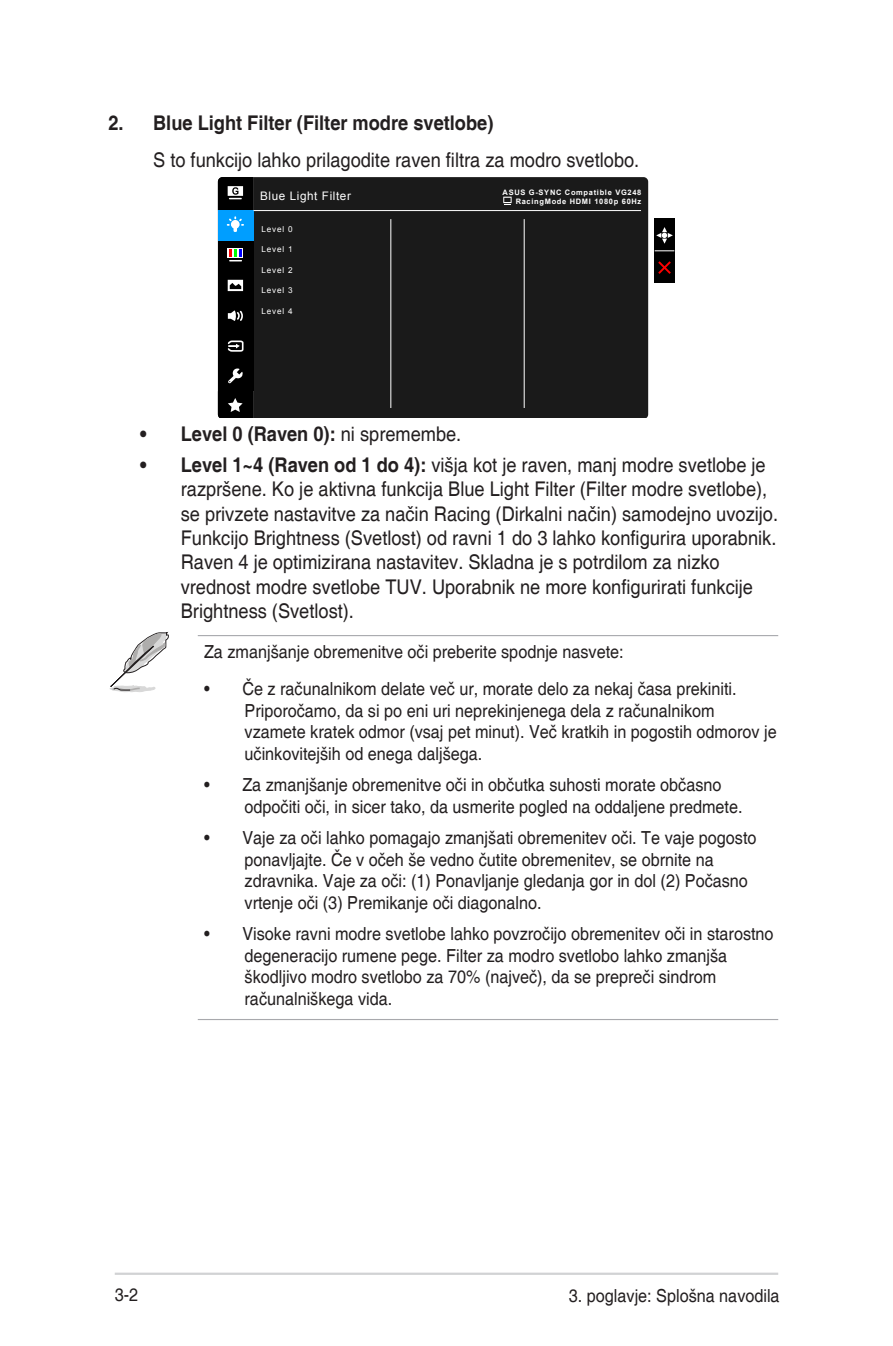
<style>
.page{position:relative;width:893px;height:1346px;background:#fff}
.page>*{position:absolute;margin:0;border:0;box-sizing:border-box;transform-origin:0 0}
.t1{font:20.25px/24.3px "Helvetica";color:#231f20;scale:.9 1}
.t2{font:700 20.25px "Helvetica";color:#231f20;scale:.9 1}
.t3{font:18px/21.6px "Helvetica";color:#231f20;scale:.9 1}
.t4{font:11.7px "Arial";letter-spacing:.05em;color:#fff}
.t5{font:8.1px "Arial";letter-spacing:.1em;color:#fff}
.t6{font:700 7.42px/8.8px "Arial";letter-spacing:.09em;color:#fff;text-align:right}
.s1{font-weight:400}
.s2{font-weight:700}
</style>
<div class="page">
<hr style="left:115px;top:1272px;width:663px;height:3px;background:#d1d2d4">
<hr style="left:198px;top:635px;width:580px;height:1px;background:#a8a9ad">
<hr style="left:198px;top:1019px;width:580px;height:1px;background:#a8a9ad">
<div style="left:253px;top:177px;width:395px;height:240px;background:#1a1a1a"></div>
<hr style="left:254px;top:210px;width:387px;height:1px;background:#fff">
<hr style="left:390px;top:219px;width:1px;height:189px;background:#fff">
<hr style="left:524px;top:219px;width:1px;height:189px;background:#fff">
<svg style="left:503px;top:197px;width:9px;height:6px"></svg>
<svg style="left:504px;top:198px;width:7px;height:7px"></svg>
<svg style="left:218px;top:177px;width:35px;height:240px;background:#192c37"></svg>
<div style="left:654px;top:219px;width:21px;height:64px;background:#000"></div>
<svg style="left:655px;top:250px;width:19px;height:1px"></svg>
<svg style="left:656px;top:227px;width:17px;height:17px"></svg>
<svg style="left:658px;top:261px;width:13px;height:13px"></svg>
<svg style="left:109px;top:632px;width:60px;height:60px"></svg>
<p class="t2" style="left:108px;top:110px;width:429px">2. Blue Light Filter (Filter modre svetlobe)</p>
<p class="t1" style="left:153px;top:148px;width:542px">S to funkcijo lahko prilagodite raven filtra za modro svetlobo.</p>
<p class="t6" style="left:503px;top:188px;width:140px">ASUS G-SYNC Compatible VG248<br>RacingMode HDMI 1080p 60Hz</p>
<p class="t5" style="left:262px;top:224px;width:33px">Level 0</p>
<p class="t5" style="left:262px;top:244px;width:33px">Level 1</p>
<p class="t5" style="left:262px;top:265px;width:33px">Level 2</p>
<p class="t5" style="left:262px;top:285px;width:33px">Level 3</p>
<p class="t5" style="left:262px;top:305px;width:33px">Level 4</p>
<p class="t4" style="left:260px;top:188px;width:92px">Blue Light Filter</p>
<p class="t2" style="left:140px;top:422px;width:358px">• Level 0 (Raven 0): <span class="s1">ni spremembe.</span></p>
<p class="t1" style="left:181px;top:453px;width:665px;text-indent:-40px"><span class="s2">• Level 1~4 (Raven od 1 do 4):</span> višja kot je raven, manj modre svetlobe je razpršene. Ko je aktivna funkcija Blue Light Filter (Filter modre svetlobe), se privzete nastavitve za način Racing (Dirkalni način) samodejno uvozijo.<br>Funkcijo Brightness (Svetlost) od ravni 1 do 3 lahko konfigurira uporabnik.<br>Raven 4 je optimizirana nastavitev. Skladna je s potrdilom za nizko vrednost modre svetlobe TUV. Uporabnik ne more konfigurirati funkcije Brightness (Svetlost).</p>
<p class="t3" style="left:204px;top:641px;width:468px">Za zmanjšanje obremenitve oči preberite spodnje nasvete:</p>
<p class="t3" style="left:245px;top:679px;width:593px;text-indent:-40px">• Če z računalnikom delate več ur, morate delo za nekaj časa prekiniti.<br>Priporočamo, da si po eni uri neprekinjenega dela z računalnikom vzamete kratek odmor (vsaj pet minut). Več kratkih in pogostih odmorov je učinkovitejših od enega daljšega.</p>
<p class="t3" style="left:245px;top:775px;width:555px;text-indent:-40px">• Za zmanjšanje obremenitve oči in občutka suhosti morate občasno odpočiti oči, in sicer tako, da usmerite pogled na oddaljene predmete.</p>
<p class="t3" style="left:245px;top:827px;width:570px;text-indent:-40px">• Vaje za oči lahko pomagajo zmanjšati obremenitev oči. Te vaje pogosto ponavljajte. Če v očeh še vedno čutite obremenitev, se obrnite na zdravnika. Vaje za oči: (1) Ponavljanje gledanja gor in dol (2) Počasno vrtenje oči (3) Premikanje oči diagonalno.</p>
<p class="t3" style="left:245px;top:923px;width:589px;text-indent:-40px">• Visoke ravni modre svetlobe lahko povzročijo obremenitev oči in starostno degeneracijo rumene pege. Filter za modro svetlobo lahko zmanjša škodljivo modro svetlobo za 70% (največ), da se prepreči sindrom računalniškega vida.</p>
<p class="t3" style="left:115px;top:1284px;width:28px">3-2</p>
<p class="t3" style="left:569px;top:1285px;width:236px">3. poglavje: Splošna navodila</p>
</div>
